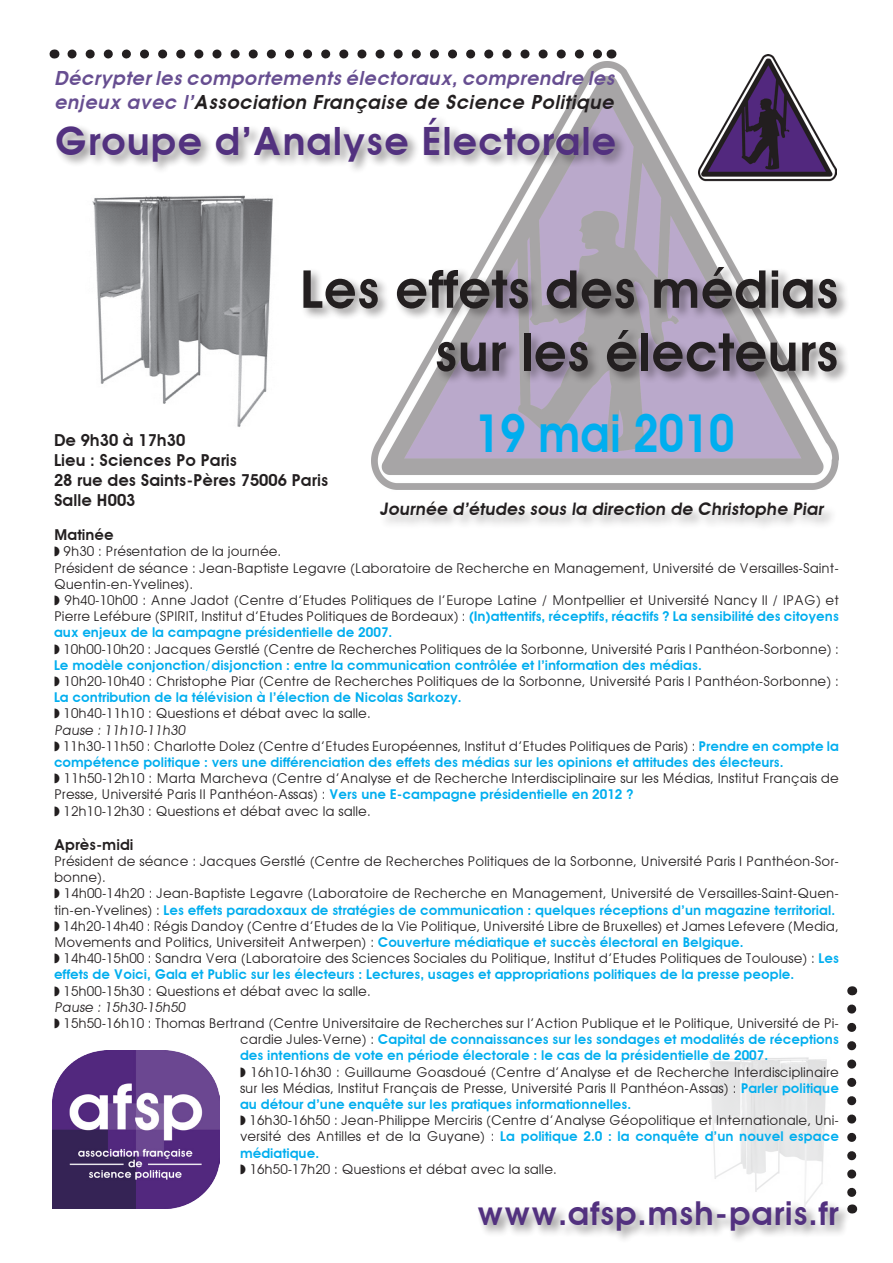
<style>
.page{position:relative;width:893px;height:1263px;background:#fff}
.page>*{position:absolute;margin:0;border:0;box-sizing:border-box;transform-origin:0 0}
.t1{font:600 52.5px "Avant Garde";color:#231f20}
.t2{font:600 52.2px "Avant Garde";color:#00aeef;scale:.86 1}
.t3{font:600 39px "Avant Garde";letter-spacing:.02em;color:#52317f}
.t4{font:600 33px "Avant Garde";letter-spacing:.02em;color:#52317f}
.t5{font:italic 600 19.5px/23.4px "Avant Garde";color:#674e91}
.t6{font:600 17.25px "Avant Garde";color:#231f20}
.t7{font:600 16.5px "Avant Garde";color:#231f20}
.t8{font:600 15px "Avant Garde";color:#231f20}
.t9{font:13.5px/16.2px "Avant Garde";color:#231f20}
.t10{font:600 13.5px/16.2px "Avant Garde";color:#00aeef}
.s1{color:#231f20}
.s2{font-weight:600;color:#00aeef}
.s3{font-weight:400;color:#231f20}
</style>
<div class="page">
<img style="left:371px;top:61px;width:468px;height:429px">
<img style="left:709px;top:1057px;width:118px;height:142px">
<svg style="left:72px;top:50px;width:530px;height:9px"></svg>
<div style="left:54px;top:115px;width:574px;height:59px;background:#231f20;opacity:.5"></div>
<div style="left:475px;top:1199px;width:376px;height:45px;background:#231f20;opacity:.5"></div>
<svg style="left:847px;top:1009px;width:9px;height:204px"></svg>
<img style="left:92px;top:195px;width:181px;height:232px">
<img style="left:53px;top:1050px;width:167px;height:158px">
<img style="left:698px;top:54px;width:139px;height:129px">
<div style="left:301px;top:264px;width:549px;height:121px;background:#231f20;opacity:.5"></div>
<div style="left:378px;top:500px;width:460px;height:32px;background:#231f20;opacity:.3"></div>
<p class="t5" style="left:54px;top:67px;width:566px">Décrypterles comportements électoraux,comprendre les enjeux avec l’<span class="s1">Association Française de Science Politique</span></p>
<p class="t3" style="left:55px;top:117px;width:563px">Groupe d’Analyse Électorale</p>
<p class="t1" style="left:300px;top:258px;width:540px">Les effets des médias</p>
<p class="t1" style="left:435px;top:321px;width:406px">sur les électeurs</p>
<p class="t7" style="left:54px;top:431px;width:133px">De 9h30 à 17h30</p>
<p class="t7" style="left:54px;top:450px;width:185px">Lieu : Sciences Po Paris</p>
<p class="t7" style="left:54px;top:470px;width:276px">28 rue des Saints-Pères 75006 Paris</p>
<p class="t7" style="left:54px;top:490px;width:83px">Salle H003</p>
<p class="t2" style="left:475px;top:402px;width:303px">19 mai 2010</p>
<p class="t6" style="left:380px;top:499px;width:447px">Journée d’études sous la direction de Christophe Piar</p>
<p class="t8" style="left:54px;top:526px;width:61px">Matinée</p>
<p class="t9" style="left:64px;top:543px;width:219px">9h30 : Présentation de la journée.</p>
<p class="t9" style="left:54px;top:560px;width:786px">Président de séance : Jean-Baptiste Legavre (Laboratoire de Recherche en Management, Université de Versailles-Saint-<br>Quentin-en-Yvelines).</p>
<p class="t9" style="left:54px;top:592px;width:786px;text-align:justify;text-indent:11px">9h40-10h00 : Anne Jadot (Centre d’Etudes Politiques de l’Europe Latine / Montpellier et Université Nancy II / IPAG) et Pierre Lefébure (SPIRIT, Institut d’Etudes Politiques de Bordeaux) : <span class="s2">(In)attentifs, réceptifs, réactifs ? La sensibilité des citoyens aux enjeux de la campagne présidentielle de 2007.</span></p>
<p class="t9" style="left:54px;top:641px;width:786px;text-indent:9px">10h00-10h20 : Jacques Gerstlé (Centre de Recherches Politiques de la Sorbonne, Université Paris I Panthéon-Sorbonne) :<br><span class="s2">Le modèle conjonction/disjonction : entre la communication contrôlée et l’information des médias.</span></p>
<p class="t9" style="left:54px;top:673px;width:786px;text-indent:10px">10h20-10h40 : Christophe Piar (Centre de Recherches Politiques de la Sorbonne, Université Paris I Panthéon-Sorbonne) :<br><span class="s2">La contribution de la télévision à l’élection de Nicolas Sarkozy.</span></p>
<p class="t9" style="left:64px;top:705px;width:309px">10h40-11h10 : Questions et débat avec la salle.</p>
<p class="t9" style="left:54px;top:722px;width:135px">Pause : 11h10-11h30</p>
<p class="t10" style="left:54px;top:738px;width:786px;text-indent:9px"><span class="s3">11h30-11h50 : Charlotte Dolez (Centre d’Etudes Européennes, Institut d’Etudes Politiques de Paris) :</span> Prendre en compte la compétence politique : vers une différenciation des effets des médias sur les opinions et attitudes des électeurs.</p>
<p class="t9" style="left:54px;top:770px;width:786px;text-indent:10px">11h50-12h10 : Marta Marcheva (Centre d’Analyse et de Recherche Interdisciplinaire sur les Médias, Institut Français de<br>Presse, Université Paris II Panthéon-Assas) : <span class="s2">Vers une E-campagne présidentielle en 2012 ?</span></p>
<p class="t9" style="left:64px;top:803px;width:309px">12h10-12h30 : Questions et débat avec la salle.</p>
<p class="t8" style="left:54px;top:835px;width:81px">Après-midi</p>
<p class="t9" style="left:54px;top:853px;width:786px">Président de séance : Jacques Gerstlé (Centre de Recherches Politiques de la Sorbonne, Université Paris I Panthéon-Sor&shy;bonne).</p>
<p class="t9" style="left:54px;top:885px;width:786px;text-align:right">14h00-14h20 : Jean-Baptiste Legavre (Laboratoire de Recherche en Management, Université de Versailles-Saint-Quen&shy;tin-en-Yvelines) : <span class="s2">Les effets paradoxaux de stratégies de communication : quelques réceptions d’un magazine territorial.</span></p>
<p class="t9" style="left:54px;top:918px;width:786px;text-indent:9px">14h20-14h40 : Régis Dandoy (Centre d’Etudes de la Vie Politique, Université Libre de Bruxelles) et James Lefevere (Media,<br>Movements and Politics, Universiteit Antwerpen) : <span class="s2">Couverture médiatique et succès électoral en Belgique.</span></p>
<p class="t9" style="left:54px;top:950px;width:786px;text-indent:10px">14h40-15h00 : Sandra Vera (Laboratoire des Sciences Sociales du Politique, Institut d’Etudes Politiques de Toulouse) : <span class="s2">Les effets de Voici, Gala et Public sur les électeurs : Lectures, usages et appropriations politiques de la presse people.</span></p>
<p class="t9" style="left:64px;top:983px;width:309px">15h00-15h30 : Questions et débat avec la salle.</p>
<p class="t9" style="left:54px;top:999px;width:135px">Pause : 15h30-15h50</p>
<p class="t10" style="left:240px;top:1015px;width:600px;text-align:justify;text-indent:-176px"><span class="s3">15h50-16h10 : Thomas Bertrand (Centre Universitaire de Recherches sur l’Action Publique et le Politique, Université de Pi&shy;cardie Jules-Verne) :</span> Capital de connaissances sur les sondages et modalités de réceptions des intentions de vote en période électorale : le cas de la présidentielle de 2007.</p>
<p class="t9" style="left:240px;top:1064px;width:600px;text-align:justify;text-indent:11px">16h10-16h30 : Guillaume Goasdoué (Centre d’Analyse et de Recherche Interdisciplinaire sur les Médias, Institut Français de Presse, Université Paris II Panthéon-Assas) : <span class="s2">Parler politique au détour d’une enquête sur les pratiques informationnelles.</span></p>
<p class="t9" style="left:240px;top:1112px;width:600px;text-align:justify;text-indent:10px">16h30-16h50 : Jean-Philippe Merciris (Centre d’Analyse Géopolitique et Internationale, Uni&shy;versité des Antilles et de la Guyane) : <span class="s2">La politique 2.0 : la conquête d’un nouvel espace médiatique.</span></p>
<p class="t9" style="left:250px;top:1161px;width:309px">16h50-17h20 : Questions et débat avec la salle.</p>
<p class="t4" style="left:477px;top:1194px;width:363px">www.afsp.msh-paris.fr</p>
</div>
